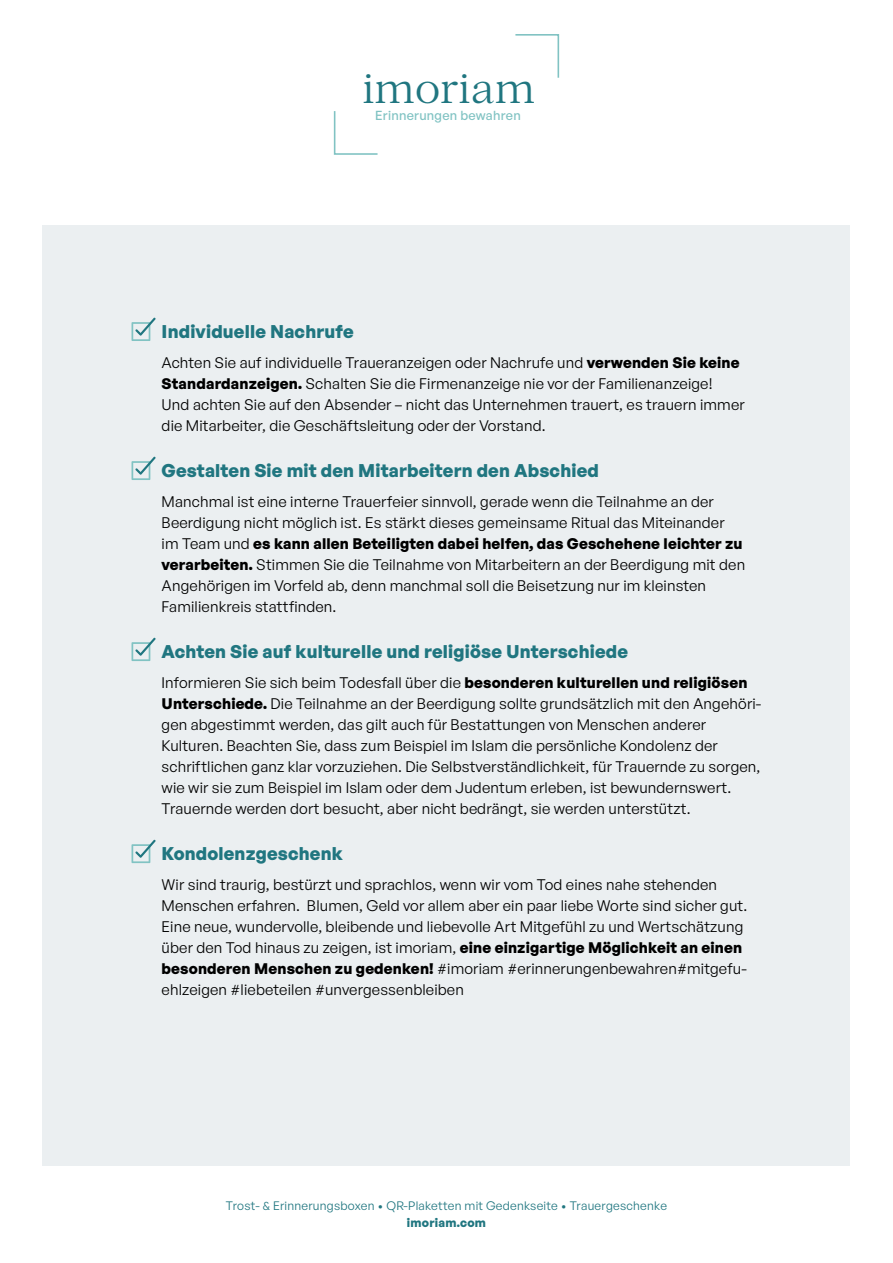
<style>
.page{position:relative;width:893px;height:1263px;background:#fff}
.page>*{position:absolute;margin:0;border:0;box-sizing:border-box;transform-origin:0 0}
.t1{font:39.75px "Lovelace Text";color:#207680}
.t2{font:700 18px "General Sans";letter-spacing:.01em;color:#207680}
.t3{font:15px/21px "General Sans";letter-spacing:.01em;color:#000}
.t4{font:500 12.75px "General Sans";letter-spacing:.02em;color:#81c3c3}
.t5{font:12px "General Sans";letter-spacing:.02em;color:#207680}
.t6{font:700 12px "General Sans";letter-spacing:.02em;color:#207680}
.s1{font-weight:700}
</style>
<div class="page">
<div style="left:43px;top:225px;width:807px;height:941px;background:#ebeff1"></div>
<svg style="left:515px;top:34px;width:45px;height:44px"></svg>
<svg style="left:333px;top:111px;width:45px;height:44px"></svg>
<svg style="left:132px;top:318px;width:24px;height:23px"></svg>
<svg style="left:132px;top:457px;width:24px;height:23px"></svg>
<svg style="left:132px;top:638px;width:24px;height:23px"></svg>
<svg style="left:132px;top:840px;width:24px;height:23px"></svg>
<h1 class="t1" style="left:362px;top:59px;width:174px">imoriam</h1>
<p class="t4" style="left:375px;top:107px;width:147px">Erinnerungen bewahren</p>
<p class="t2" style="left:162px;top:320px;width:194px">Individuelle Nachrufe</p>
<p class="t3" style="left:162px;top:351px;width:585px">Achten Sie auf individuelle Traueranzeigen oder Nachrufe und <span class="s1">verwenden Sie keine Standardanzeigen.</span> Schalten Sie die Firmenanzeige nie vor der Familienanzeige!<br>Und achten Sie auf den Absender – nicht das Unternehmen trauert, es trauern immer die Mitarbeiter, die Geschäftsleitung oder der Vorstand.</p>
<p class="t2" style="left:162px;top:459px;width:439px">Gestalten Sie mit den Mitarbeitern den Abschied</p>
<p class="t3" style="left:162px;top:490px;width:585px">Manchmal ist eine interne Trauerfeier sinnvoll, gerade wenn die Teilnahme an der Beerdigung nicht möglich ist. Es stärkt dieses gemeinsame Ritual das Miteinander im Team und <span class="s1">es kann allen Beteiligten dabei helfen, das Geschehene leichter zu verarbeiten.</span> Stimmen Sie die Teilnahme von Mitarbeitern an der Beerdigung mit den Angehörigen im Vorfeld ab, denn manchmal soll die Beisetzung nur im kleinsten Familienkreis stattfinden.</p>
<p class="t2" style="left:162px;top:640px;width:468px">Achten Sie auf kulturelle und religiöse Unterschiede</p>
<p class="t3" style="left:162px;top:671px;width:601px">Informieren Sie sich beim Todesfall über die <span class="s1">besonderen kulturellen und religiösen Unterschiede.</span> Die Teilnahme an der Beerdigung sollte grundsätzlich mit den Angehöri&shy;gen abgestimmt werden, das gilt auch für Bestattungen von Menschen anderer Kulturen. Beachten Sie, dass zum Beispiel im Islam die persönliche Kondolenz der schriftlichen ganz klar vorzuziehen. Die Selbstverständlichkeit, für Trauernde zu sorgen, wie wir sie zum Beispiel im Islam oder dem Judentum erleben, ist bewundernswert.<br>Trauernde werden dort besucht, aber nicht bedrängt, sie werden unterstützt.</p>
<p class="t2" style="left:162px;top:842px;width:183px">Kondolenzgeschenk</p>
<p class="t3" style="left:162px;top:873px;width:587px">Wir sind traurig, bestürzt und sprachlos, wenn wir vom Tod eines nahe stehenden Menschen erfahren. Blumen, Geld vor allem aber ein paar liebe Worte sind sicher gut.<br>Eine neue, wundervolle, bleibende und liebevolle Art Mitgefühl zu und Wertschätzung über den Tod hinaus zu zeigen, ist imoriam, <span class="s1">eine einzigartige Möglichkeit an einen besonderen Menschen zu gedenken!</span> #imoriam #erinnerungenbewahren#mitgefu&shy;ehlzeigen #liebeteilen #unvergessenbleiben</p>
<p class="t5" style="left:226px;top:1198px;width:442px">Trost- &amp; Erinnerungsboxen • QR-Plaketten mit Gedenkseite • Trauergeschenke</p>
<p class="t6" style="left:407px;top:1214px;width:81px">imoriam.com</p>
</div>
